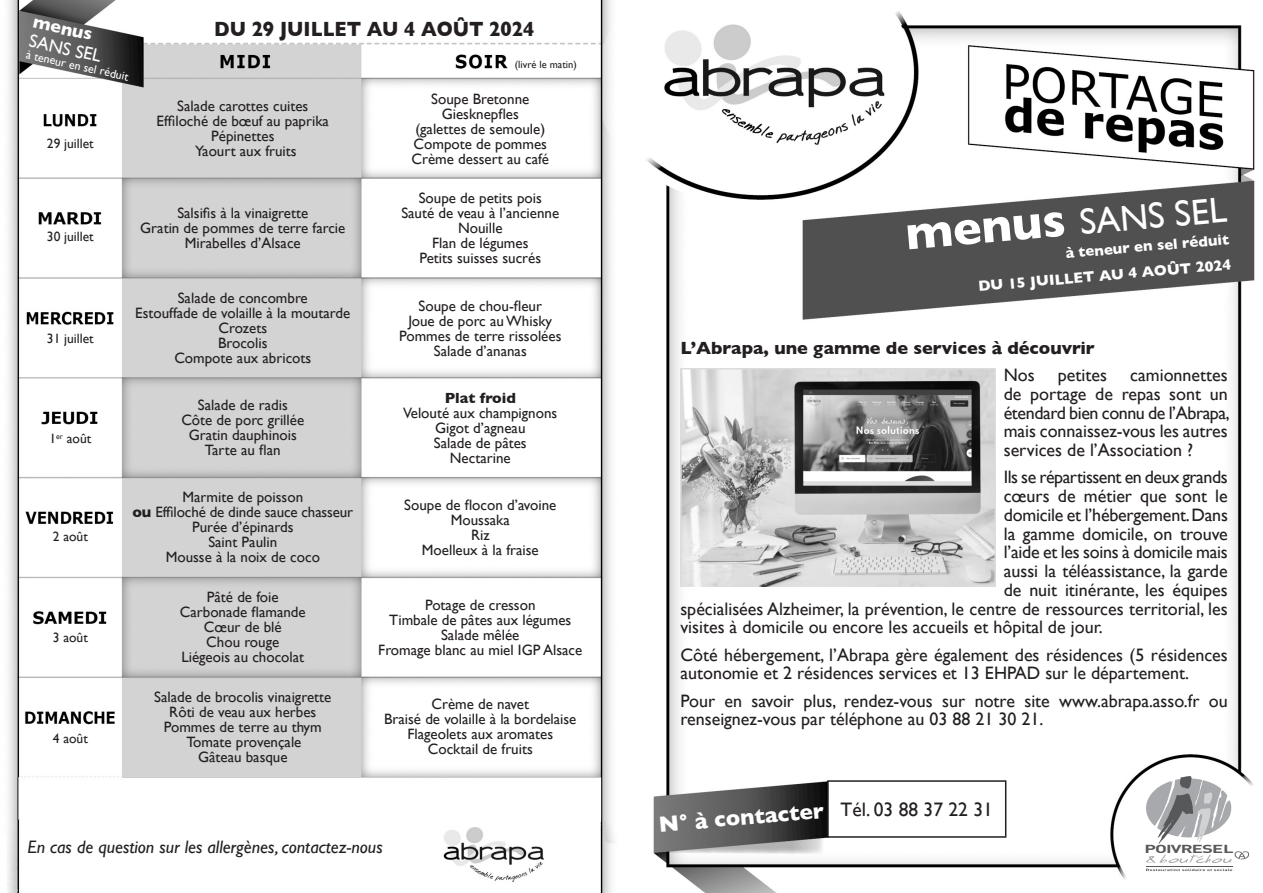
<style>
.page{position:relative;width:1263px;height:893px;background:#fff}
.page>*{position:absolute;margin:0;border:0;box-sizing:border-box;transform-origin:0 0}
.t1{font:36px "Gill Sans";color:#fff}
.t2{font:700 22.5px "Gill Sans";color:#fff}
.t3{font:700 21px "Gill Sans";color:#231f20;scale:.9 1}
.t4{font:19.5px "Gill Sans";color:#231f20}
.t5{font:18px/18.8px "Gill Sans";color:#231f20}
.t6{font:italic 18px "Gill Sans";color:#231f20}
.t7{font:700 18px "Gill Sans";color:#231f20}
.t8{font:18px "Gill Sans";letter-spacing:-.025em;color:#231f20}
.t9{font:18px "Gill Sans";color:#fff}
.t10{font:700 18px "Gill Sans";color:#fff}
.t11{font:15px/15px "Gill Sans";color:#231f20;text-align:center}
.t12{font:700 15px/25.5px "Gill Sans";color:#fff;text-align:right}
.t13{font:700 15px "Gill Sans";color:#231f20}
.t14{font:13.5px "Gill Sans";color:#231f20}
.t15{font:12px "Gill Sans";color:#fff}
.t16{font:700 11.55px "DIN";letter-spacing:-.05em;color:#57585a;scale:1.6 1}
.t17{font:10.5px "Gill Sans";color:#231f20}
.s1{font-weight:700}
.s2{font-weight:700;font-size:48px}
</style>
<div class="page">
<img style="left:7px;top:0;width:1248px;height:893px">
<svg style="left:1143px;top:772px;width:107px;height:108px"></svg>
<div style="left:827px;top:780px;width:179px;height:58px;border:2px solid #231f20"></div>
<img style="left:680px;top:368px;width:315px;height:219px">
<p class="t10" style="left:36px;top:11px;width:62px;rotate:13deg">menus</p>
<p class="t9" style="left:31px;top:33px;width:75px;rotate:13deg">SANS SEL</p>
<p class="t15" style="left:27px;top:50px;width:106px;rotate:12deg">à teneur en sel réduit</p>
<p class="t14" style="left:47px;top:137px;width:48px">29 juillet</p>
<p class="t14" style="left:47px;top:231px;width:48px">30 juillet</p>
<h3 class="t3" style="left:214px;top:17px;width:357px">DU 29 JUILLET AU 4 AOÛT 2024</h3>
<p class="t17" style="left:515px;top:60px;width:63px">(livré le matin)</p>
<p class="t11" style="left:157px;top:100px;width:174px">Salade carottes cuites<br>Effiloché de bœuf au paprika<br>Pépinettes<br>Yaourt aux fruits</p>
<p class="t11" style="left:411px;top:92px;width:139px">Soupe Bretonne<br>Giesknepfles<br>(galettes de semoule)<br>Compote de pommes<br>Crème dessert au café</p>
<p class="t11" style="left:140px;top:206px;width:207px">Salsifis à la vinaigrette<br>Gratin de pommes de terre farcie<br>Mirabelles d’Alsace</p>
<p class="t11" style="left:401px;top:192px;width:159px">Soupe de petits pois<br>Sauté de veau à l’ancienne<br>Nouille<br>Flan de légumes<br>Petits suisses sucrés</p>
<p class="t14" style="left:47px;top:333px;width:48px">31 juillet</p>
<p class="t14" style="left:49px;top:433px;width:43px">1<sup>er</sup> août</p>
<p class="t14" style="left:53px;top:531px;width:36px">2 août</p>
<p class="t14" style="left:53px;top:632px;width:36px">3 août</p>
<p class="t14" style="left:53px;top:732px;width:36px">4 août</p>
<p class="t11" style="left:135px;top:292px;width:217px">Salade de concombre<br>Estouffade de volaille à la moutarde<br>Crozets<br>Brocolis<br>Compote aux abricots</p>
<p class="t11" style="left:399px;top:298px;width:164px">Soupe de chou-fleur<br>Joue de porc au Whisky<br>Pommes de terre rissolées<br>Salade d’ananas</p>
<p class="t11" style="left:181px;top:399px;width:124px">Salade de radis<br>Côte de porc grillée<br>Gratin dauphinois<br>Tarte au flan</p>
<p class="t13" style="left:445px;top:389px;width:73px">Plat froid</p>
<p class="t11" style="left:403px;top:406px;width:156px">Velouté aux champignons<br>Gigot d’agneau<br>Salade de pâtes<br>Nectarine</p>
<p class="t11" style="left:132px;top:491px;width:222px">Marmite de poisson<br><span class="s1">ou</span> Effiloché de dinde sauce chasseur<br>Purée d’épinards<br>Saint Paulin<br>Mousse à la noix de coco</p>
<p class="t11" style="left:404px;top:497px;width:154px">Soupe de flocon d’avoine<br>Moussaka<br>Riz<br>Moelleux à la fraise</p>
<p class="t11" style="left:180px;top:591px;width:127px">Pâté de foie<br>Carbonade flamande<br>Cœur de blé<br>Chou rouge<br>Liégeois au chocolat</p>
<p class="t11" style="left:378px;top:598px;width:205px">Potage de cresson<br>Timbale de pâtes aux légumes<br>Salade mêlée<br>Fromage blanc au miel IGP Alsace</p>
<p class="t11" style="left:154px;top:690px;width:179px">Salade de brocolis vinaigrette<br>Rôti de veau aux herbes<br>Pommes de terre au thym<br>Tomate provençale<br>Gâteau basque</p>
<p class="t11" style="left:384px;top:698px;width:194px">Crème de navet<br>Braisé de volaille à la bordelaise<br>Flageolets aux aromates<br>Cocktail de fruits</p>
<h1 class="t1" style="left:904px;top:223px;width:323px;rotate:-5deg"><span class="s2">menus</span> SANS SEL</h1>
<p class="t12" style="left:975px;top:248px;width:255px;rotate:-5deg">à teneur en sel réduit<br>DU 15 JUILLET AU 4 AOÛT 2024</p>
<p class="t7" style="left:680px;top:338px;width:416px">L’Abrapa, une gamme de services à découvrir</p>
<p class="t5" style="left:1004px;top:367px;width:32px">Nos</p>
<p class="t5" style="left:1058px;top:367px;width:51px">petites</p>
<p class="t5" style="left:1004px;top:367px;width:227px;text-align:justify;text-indent:127px">camionnettes de portage de repas sont un étendard bien connu de l’Abrapa, mais connaissez-vous les autres services de l’Association ?</p>
<p class="t8" style="left:1004px;top:470px;width:225px">Ils se répartissent en deux grands</p>
<p class="t5" style="left:1004px;top:488px;width:226px">cœurs de métier que sont le</p>
<p class="t5" style="left:1004px;top:507px;width:226px">domicile et l’hébergement. Dans</p>
<p class="t5" style="left:1004px;top:526px;width:226px">la gamme domicile, on trouve</p>
<p class="t5" style="left:1004px;top:544px;width:226px">l’aide et les soins à domicile mais</p>
<p class="t5" style="left:1004px;top:563px;width:226px">aussi la téléassistance, la garde</p>
<p class="t5" style="left:1004px;top:582px;width:226px">de nuit itinérante, les équipes</p>
<p class="t5" style="left:680px;top:601px;width:549px">spécialisées Alzheimer, la prévention, le centre de ressources territorial, les</p>
<p class="t5" style="left:680px;top:619px;width:424px">visites à domicile ou encore les accueils et hôpital de jour.</p>
<p class="t5" style="left:680px;top:647px;width:549px">Côté hébergement, l’Abrapa gère également des résidences (5 résidences autonomie et 2 résidences services et 13 EHPAD sur le département.</p>
<p class="t5" style="left:680px;top:693px;width:549px">Pour en savoir plus, rendez-vous sur notre site www.abrapa.asso.fr ou renseignez-vous par téléphone au 03 88 21 30 21.</p>
<h2 class="t2" style="left:658px;top:812px;width:167px;rotate:-5deg">N° à contacter</h2>
<h3 class="t4" style="left:841px;top:801px;width:154px">Tél. 03 88 37 22 31</h3>
<p class="t6" style="left:28px;top:839px;width:357px">En cas de question sur les allergènes, contactez-nous</p>
<p class="t16" style="left:1144px;top:842px;width:57px">POIVRESEL</p>
</div>
